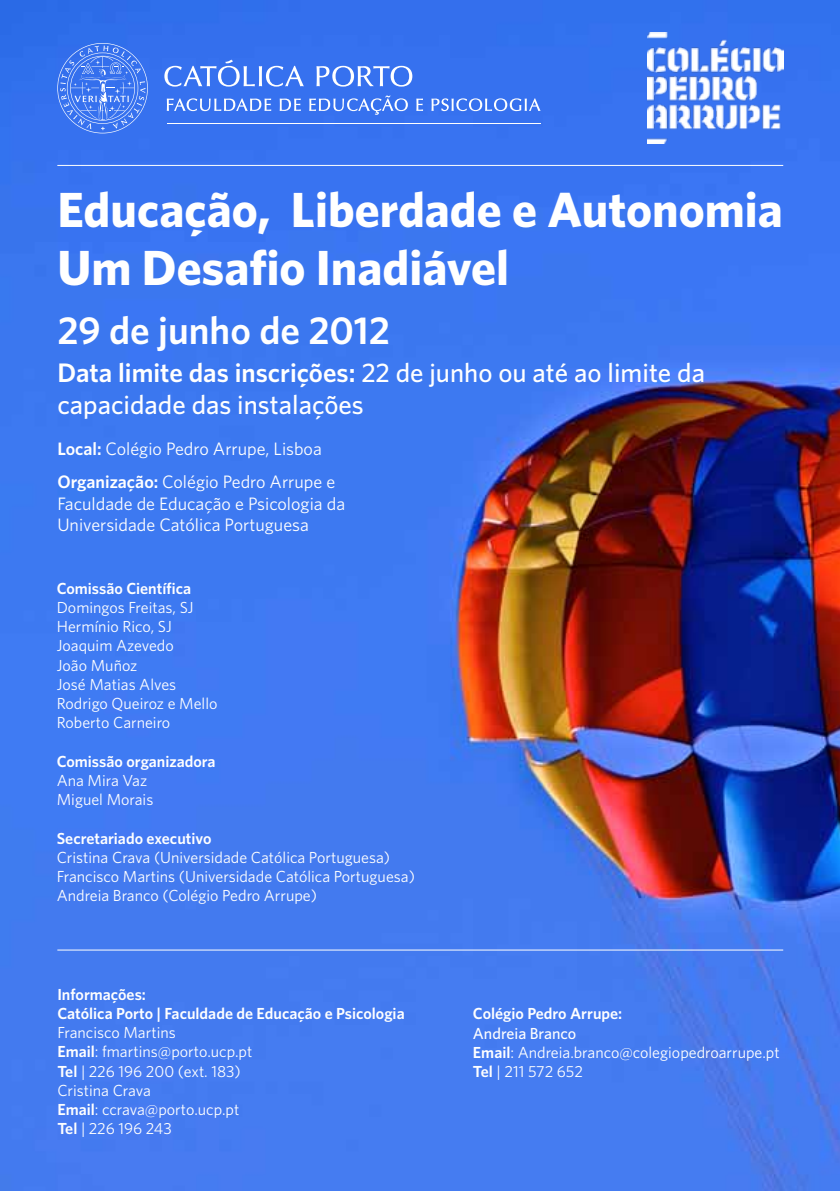
<style>
.page{position:relative;width:840px;height:1191px;background:#fff}
.page>*{position:absolute;margin:0;border:0;box-sizing:border-box;transform-origin:0 0}
.t1{font:700 49.4px/58px "Whitney";color:#fff}
.t2{font:600 39px "Whitney";color:#fff}
.t3{font:500 26.8px/32.2px "Whitney";color:#fff}
.t4{font:18px/33px "Whitney";color:#fff}
.t5{font:16px/19.2px "Whitney";color:#fff}
.t6{font:600 16px/19.2px "Whitney";color:#fff}
.s1{font-weight:600}
.s2{font-weight:500}
</style>
<div class="page">
<img style="left:0;top:0;width:839px;height:1191px">
<svg style="left:164px;top:60px;width:139px;height:27px;background:#5f8ef2"></svg>
<svg style="left:316px;top:66px;width:96px;height:21px"></svg>
<svg style="left:57px;top:43px;width:91px;height:90px;background:#4f82ef"></svg>
<hr style="left:167px;top:123px;width:373px;height:1px;background:#fff">
<svg style="left:167px;top:98px;width:104px;height:13px"></svg>
<svg style="left:279px;top:99px;width:22px;height:12px"></svg>
<svg style="left:309px;top:95px;width:98px;height:20px;background:#5c8cf1"></svg>
<svg style="left:416px;top:99px;width:7px;height:12px"></svg>
<svg style="left:431px;top:98px;width:109px;height:13px"></svg>
<img style="left:647px;top:33px;width:135px;height:111px">
<hr style="left:57px;top:165px;width:725px;height:1px;background:#fff">
<hr style="left:57px;top:949px;width:725px;height:1px;background:#fff">
<h1 class="t1" style="left:57px;top:179px;width:726px">Educação, Liberdade e Autonomia<br>Um Desafio Inadiável</h1>
<h2 class="t2" style="left:57px;top:304px;width:334px">29 de junho de 2012</h2>
<h3 class="t3" style="left:57px;top:356px;width:649px"><span class="s1">Data limite das inscrições:</span> 22 de junho ou até ao limite da capacidade das instalações</h3>
<p class="t4" style="left:57px;top:432px;width:279px"><span class="s1">Local:</span> Colégio Pedro Arrupe, Lisboa<br><span class="s1">Organização:</span> Colégio Pedro Arrupe e</p>
<p class="t4" style="left:57px;top:492px;width:289px;line-height:21.6px">Faculdade de Educação e Psicologia da<br>Universidade Católica Portuguesa</p>
<p class="t6" style="left:57px;top:578px;width:136px">Comissão Científica</p>
<p class="t5" style="left:57px;top:597px;width:162px">Domingos Freitas, SJ<br>Hermínio Rico, SJ<br>Joaquim Azevedo<br>João Muñoz<br>José Matias Alves<br>Rodrigo Queiroz e Mello<br>Roberto Carneiro</p>
<p class="t6" style="left:57px;top:751px;width:160px">Comissão organizadora</p>
<p class="t5" style="left:57px;top:770px;width:98px">Ana Mira Vaz<br>Miguel Morais</p>
<p class="t6" style="left:57px;top:828px;width:156px">Secretariado executivo</p>
<p class="t5" style="left:57px;top:847px;width:359px">Cristina Crava (Universidade Católica Portuguesa)<br>Francisco Martins (Universidade Católica Portuguesa)<br>Andreia Branco (Colégio Pedro Arrupe)</p>
<p class="t6" style="left:57px;top:984px;width:349px">Informações:<br>Católica Porto | Faculdade de Educação e Psicologia</p>
<p class="t5" style="left:57px;top:1022px;width:196px">Francisco Martins<br><span class="s1">Email</span>: fmartins@porto.ucp.pt<br><span class="s1">Tel</span> | 226 196 200 (ext. 183)<br>Cristina Crava<br><span class="s1">Email</span>: ccrava@porto.ucp.pt<br><span class="s1">Tel</span> | 226 196 243</p>
<p class="t6" style="left:472px;top:1004px;width:151px">Colégio Pedro Arrupe:</p>
<p class="t5" style="left:472px;top:1023px;width:308px"><span class="s2">Andreia Branco<br></span><span class="s1">Email</span>: Andreia.branco@colegiopedroarrupe.pt<br><span class="s1">Tel</span> | 211 572 652</p>
</div>
